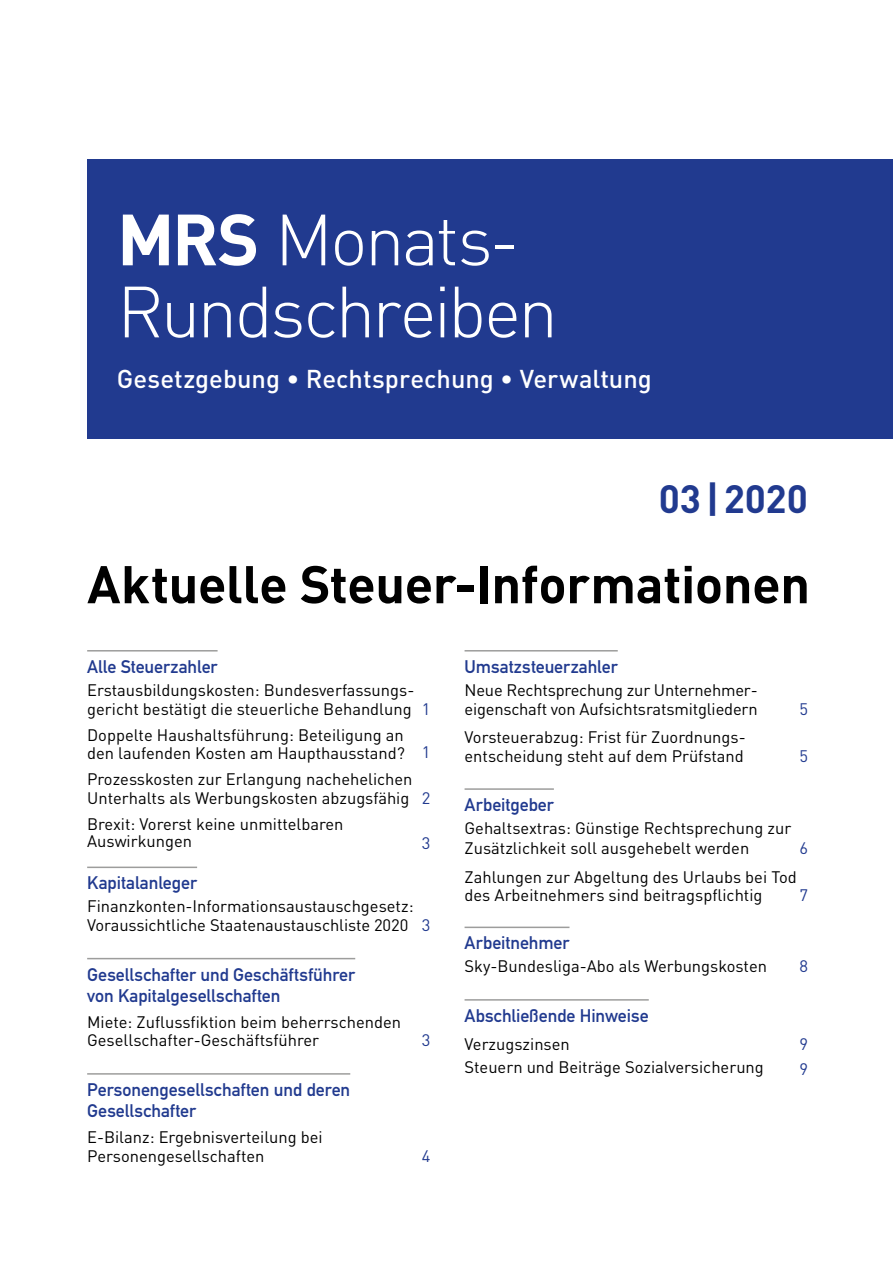
<style>
.page{position:relative;width:893px;height:1263px;background:#fff}
.page>*{position:absolute;margin:0;border:0;box-sizing:border-box;transform-origin:0 0}
.t1{font:300 71.25px/72px "DIN Pro";letter-spacing:-.04em;color:#fff}
.t2{font:700 52.2px "DIN Pro";letter-spacing:-.01em;color:#000}
.t3{font:700 39px "DIN Pro";color:#213a8f}
.t4{font:500 25.5px "DIN Pro";color:#fff}
.t5{font:18px/21px "DIN Mittelschrift Std";letter-spacing:-.005em;color:#213a8f}
.t6{font:16.5px/18.8px "DIN Pro";color:#000}
.t7{font:16.5px "DIN Pro";color:#213a8f}
.s1{font-weight:700}
.s2{color:#213a8f}
</style>
<div class="page">
<hr style="left:87px;top:650px;width:131px;height:1px;background:#9d9d9c">
<hr style="left:87px;top:866px;width:110px;height:2px;background:#9d9d9c">
<hr style="left:87px;top:958px;width:268px;height:1px;background:#9d9d9c">
<hr style="left:87px;top:1073px;width:263px;height:2px;background:#9d9d9c">
<hr style="left:465px;top:650px;width:153px;height:1px;background:#9d9d9c">
<hr style="left:465px;top:788px;width:89px;height:2px;background:#9d9d9c">
<hr style="left:465px;top:926px;width:104px;height:2px;background:#9d9d9c">
<hr style="left:465px;top:999px;width:184px;height:2px;background:#9d9d9c">
<div style="left:87px;top:160px;width:806px;height:279px;background:#213a8f"></div>
<h1 class="t1" style="left:117px;top:201px;width:443px"><span class="s1">MRS</span> Monats-<br>Rundschreiben</h1>
<h3 class="t4" style="left:117px;top:361px;width:536px">Gesetzgebung • Rechtsprechung • Verwaltung</h3>
<h3 class="t3" style="left:659px;top:473px;width:151px">03|2020</h3>
<h2 class="t2" style="left:87px;top:549px;width:724px">Aktuelle Steuer-Informationen</h2>
<p class="t5" style="left:87px;top:656px;width:132px">Alle Steuerzahler</p>
<p class="t6" style="left:87px;top:680px;width:345px">Erstausbildungskosten: Bundesverfassungs&shy;gericht bestätigt die steuerliche Behandlung <span class="s2">1</span></p>
<p class="t6" style="left:87px;top:724px;width:345px">Doppelte Haushaltsführung: Beteiligung an den laufenden Kosten am Haupthausstand? <span class="s2">1</span></p>
<p class="t6" style="left:87px;top:769px;width:345px">Prozesskosten zur Erlangung nachehelichen<br>Unterhalts als Werbungskosten abzugsfähig <span class="s2">2</span></p>
<p class="t6" style="left:87px;top:815px;width:258px;line-height:17.2px">Brexit: Vorerst keine unmittelbaren<br>Auswirkungen</p>
<p class="t7" style="left:422px;top:832px;width:10px">3</p>
<p class="t5" style="left:87px;top:873px;width:111px">Kapitalanleger</p>
<p class="t6" style="left:87px;top:896px;width:345px">Finanzkonten-Informationsaustauschgesetz:<br>Voraussichtliche Staatenaustauschliste 2020 <span class="s2">3</span></p>
<p class="t5" style="left:87px;top:964px;width:270px">Gesellschafter und Geschäftsführer von Kapitalgesellschaften</p>
<p class="t6" style="left:87px;top:1011px;width:315px">Miete: Zuflussfiktion beim beherrschenden<br>Gesellschafter-Geschäftsführer</p>
<p class="t7" style="left:422px;top:1029px;width:10px">3</p>
<p class="t5" style="left:87px;top:1079px;width:265px">Personengesellschaften und deren<br>Gesellschafter</p>
<p class="t6" style="left:87px;top:1127px;width:237px">E-Bilanz: Ergebnisverteilung bei<br>Personengesellschaften</p>
<p class="t7" style="left:422px;top:1144px;width:10px">4</p>
<p class="t5" style="left:465px;top:656px;width:155px">Umsatzsteuerzahler</p>
<p class="t6" style="left:465px;top:679px;width:295px;line-height:19.5px">Neue Rechtsprechung zur Unternehmer&shy;eigenschaft von Aufsichtsratsmitgliedern</p>
<p class="t6" style="left:465px;top:727px;width:281px">Vorsteuerabzug: Frist für Zuordnungs&shy;entscheidung steht auf dem Prüfstand</p>
<p class="t7" style="left:799px;top:698px;width:10px">5</p>
<p class="t7" style="left:799px;top:744px;width:10px">5</p>
<p class="t5" style="left:465px;top:794px;width:91px">Arbeitgeber</p>
<p class="t6" style="left:465px;top:818px;width:328px;line-height:19.5px">Gehaltsextras: Günstige Rechtsprechung zur<br>Zusätzlichkeit soll ausgehebelt werden</p>
<p class="t7" style="left:799px;top:836px;width:10px">6</p>
<p class="t6" style="left:465px;top:866px;width:334px">Zahlungen zur Abgeltung des Urlaubs bei Tod des Arbeitnehmers sind beitragspflichtig</p>
<p class="t7" style="left:799px;top:884px;width:10px">7</p>
<p class="t5" style="left:465px;top:933px;width:106px">Arbeitnehmer</p>
<p class="t6" style="left:465px;top:956px;width:304px">Sky-Bundesliga-Abo als Werbungskosten</p>
<p class="t7" style="left:799px;top:955px;width:10px">8</p>
<p class="t5" style="left:465px;top:1005px;width:186px">Abschließende Hinweise</p>
<p class="t6" style="left:465px;top:1034px;width:107px">Verzugszinsen</p>
<p class="t7" style="left:799px;top:1033px;width:10px">9</p>
<p class="t6" style="left:465px;top:1057px;width:301px">Steuern und Beiträge Sozialversicherung</p>
<p class="t7" style="left:799px;top:1057px;width:10px">9</p>
</div>
